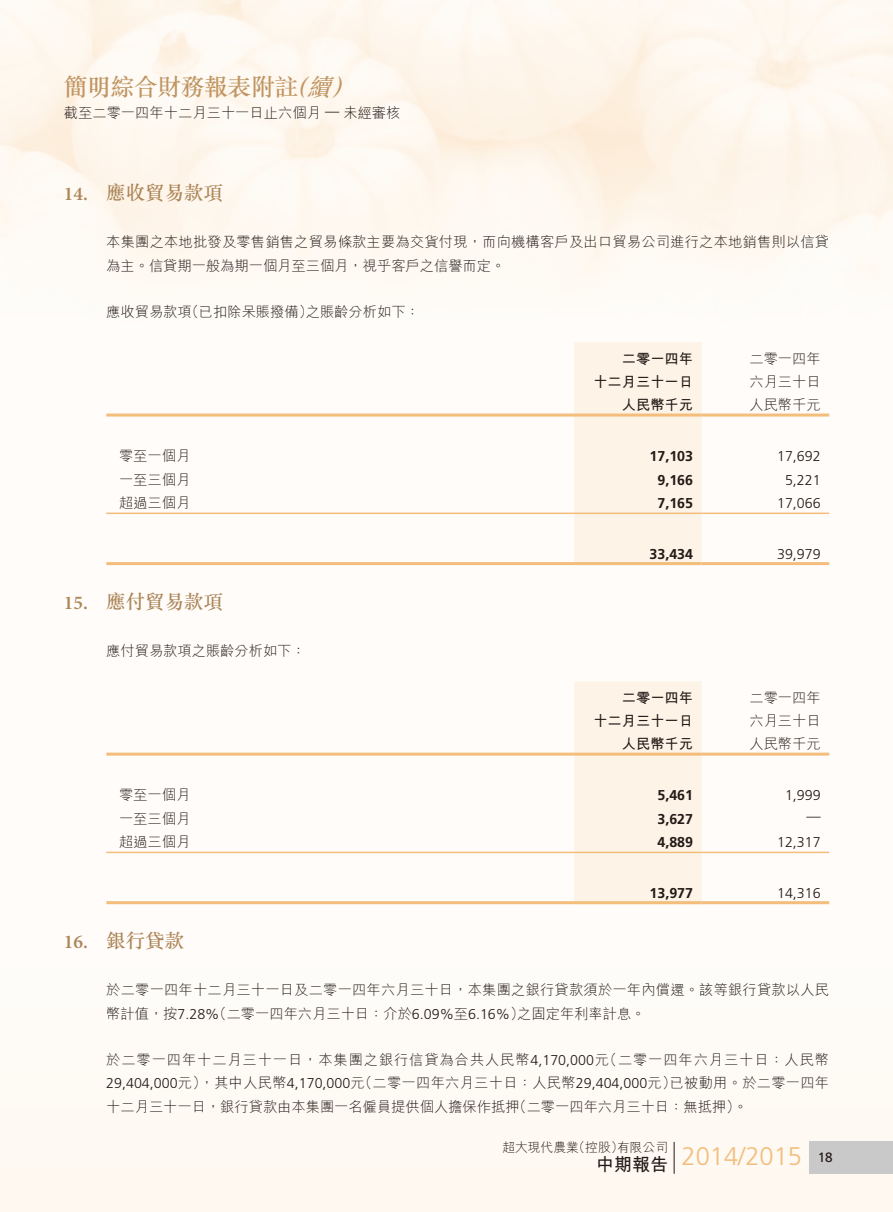
<style>
.page{position:relative;width:893px;height:1212px;background:#fff}
.page>*{position:absolute;margin:0;border:0;box-sizing:border-box;transform-origin:0 0}
.t1{font:300 25.5px "Frutiger LT Std";color:#f3bd7b}
.t2{font:24px "M Sung HK Medium E Ten B5 H";letter-spacing:-.025em;color:#c09562}
.t3{font:19.5px "M Sung HK Medium E Ten B5 H";color:#ac8557}
.t4{font:18px "M Hei HK Bold E Ten B5 H";color:#231916}
.t5{font:14.25px/23.2px "M Hei HK Light E Ten B5 H";color:#231916}
.t6{font:700 14.25px "Frutiger LT Std";color:#231916}
.t7{font:300 14.25px "Frutiger LT Std";color:#231916}
.t8{font:14.25px/23.2px "M Hei HK Bold E Ten B5 H";color:#231916;text-align:right}
.t9{font:12.75px "M Hei HK Light E Ten B5 H";color:#231916}
.s1{font-style:italic}
.s2{font-family:"Frutiger LT Std";font-weight:300}
.s3{font-family:"Minion Pro";font-weight:600}
.s4{font-weight:400;font-size:13.5px;color:#231916}
</style>
<div class="page">
<hr style="left:674px;top:1142px;width:1px;height:32px;background:#231916">
<div style="left:809px;top:1141px;width:84px;height:33px;background:#c9c9ca"></div>
<div style="left:574px;top:342px;width:128px;height:220px;background:#fdf3e7"></div>
<hr style="left:106px;top:413px;width:468px;height:3px;background:#f3bd7b">
<hr style="left:574px;top:413px;width:128px;height:3px;background:#f3bd7b">
<hr style="left:702px;top:413px;width:127px;height:3px;background:#f3bd7b">
<hr style="left:106px;top:513px;width:468px;height:1px;background:#f3bd7b">
<hr style="left:574px;top:513px;width:128px;height:1px;background:#f3bd7b">
<hr style="left:702px;top:513px;width:127px;height:1px;background:#f3bd7b">
<hr style="left:106px;top:562px;width:468px;height:3px;background:#f3bd7b">
<hr style="left:574px;top:562px;width:128px;height:3px;background:#f3bd7b">
<hr style="left:702px;top:562px;width:127px;height:3px;background:#f3bd7b">
<div style="left:574px;top:681px;width:128px;height:220px;background:#fdf3e7"></div>
<hr style="left:106px;top:753px;width:468px;height:3px;background:#f3bd7b">
<hr style="left:574px;top:753px;width:128px;height:3px;background:#f3bd7b">
<hr style="left:702px;top:753px;width:127px;height:3px;background:#f3bd7b">
<hr style="left:106px;top:852px;width:468px;height:1px;background:#f3bd7b">
<hr style="left:574px;top:852px;width:128px;height:1px;background:#f3bd7b">
<hr style="left:702px;top:852px;width:127px;height:1px;background:#f3bd7b">
<hr style="left:106px;top:901px;width:468px;height:3px;background:#f3bd7b">
<hr style="left:574px;top:901px;width:128px;height:3px;background:#f3bd7b">
<hr style="left:702px;top:901px;width:127px;height:3px;background:#f3bd7b">
<h2 class="t2" style="left:64px;top:78px;width:298px">簡明綜合財務報表附註<span class="s1">（續）</span></h2>
<p class="t5" style="left:64px;top:103px;width:338px">截至二零一四年十二月三十一日止六個月 <span class="s2">—</span> 未經審核</p>
<h3 class="t3" style="left:64px;top:186px;width:161px"><span class="s3">14.</span> 應收貿易款項</h3>
<p class="t5" style="left:106px;top:232px;width:724px">本集團之本地批發及零售銷售之貿易條款主要為交貨付現，而向機構客戶及出口貿易公司進行之本地銷售則以信貸為主。信貸期一般為期一個月至三個月，視乎客戶之信譽而定。</p>
<p class="t5" style="left:106px;top:302px;width:315px">應收貿易款項（已扣除呆賬撥備）之賬齡分析如下：</p>
<p class="t8" style="left:593px;top:349px;width:101px">二零一四年<br>十二月三十一日</p>
<p class="t5" style="left:749px;top:349px;width:73px">二零一四年六月三十日</p>
<p class="t8" style="left:622px;top:395px;width:73px">人民幣千元</p>
<p class="t5" style="left:749px;top:395px;width:73px">人民幣千元</p>
<p class="t5" style="left:119px;top:446px;width:73px">零至一個月</p>
<p class="t6" style="left:649px;top:449px;width:45px">17,103</p>
<p class="t7" style="left:777px;top:449px;width:45px">17,692</p>
<p class="t5" style="left:119px;top:469px;width:73px">一至三個月</p>
<p class="t6" style="left:657px;top:473px;width:37px">9,166</p>
<p class="t7" style="left:785px;top:473px;width:37px">5,221</p>
<p class="t5" style="left:119px;top:493px;width:73px">超過三個月</p>
<p class="t6" style="left:657px;top:496px;width:37px">7,165</p>
<p class="t7" style="left:777px;top:496px;width:45px">17,066</p>
<p class="t6" style="left:649px;top:547px;width:45px">33,434</p>
<p class="t7" style="left:777px;top:547px;width:45px">39,979</p>
<h3 class="t3" style="left:64px;top:594px;width:161px"><span class="s3">15.</span> 應付貿易款項</h3>
<p class="t5" style="left:106px;top:641px;width:201px">應付貿易款項之賬齡分析如下：</p>
<p class="t8" style="left:593px;top:688px;width:101px">二零一四年<br>十二月三十一日</p>
<p class="t5" style="left:749px;top:688px;width:73px">二零一四年六月三十日</p>
<p class="t8" style="left:622px;top:734px;width:73px">人民幣千元</p>
<p class="t5" style="left:749px;top:734px;width:73px">人民幣千元</p>
<p class="t5" style="left:119px;top:785px;width:73px">零至一個月</p>
<p class="t6" style="left:657px;top:788px;width:37px">5,461</p>
<p class="t7" style="left:785px;top:788px;width:37px">1,999</p>
<p class="t5" style="left:119px;top:808px;width:73px">一至三個月</p>
<p class="t6" style="left:657px;top:812px;width:37px">3,627</p>
<p class="t7" style="left:806px;top:809px;width:16px">—</p>
<p class="t5" style="left:119px;top:832px;width:73px">超過三個月</p>
<p class="t6" style="left:657px;top:835px;width:37px">4,889</p>
<p class="t7" style="left:777px;top:835px;width:45px">12,317</p>
<p class="t6" style="left:649px;top:886px;width:45px">13,977</p>
<p class="t7" style="left:777px;top:886px;width:45px">14,316</p>
<h3 class="t3" style="left:64px;top:933px;width:122px"><span class="s3">16.</span> 銀行貸款</h3>
<p class="t5" style="left:106px;top:980px;width:724px">於二零一四年十二月三十一日及二零一四年六月三十日，本集團之銀行貸款須於一年內償還。該等銀行貸款以人民幣計值，按<span class="s2">7.28%</span>（二零一四年六月三十日：介於<span class="s2">6.09%</span>至<span class="s2">6.16%</span>）之固定年利率計息。</p>
<p class="t5" style="left:106px;top:1050px;width:724px;text-align:justify">於二零一四年十二月三十一日，本集團之銀行信貸為合共人民幣<span class="s2">4,170,000</span>元（二零一四年六月三十日：人民幣<span class="s2">29,404,000</span>元），其中人民幣<span class="s2">4,170,000</span>元（二零一四年六月三十日：人民幣<span class="s2">29,404,000</span>元）已被動用。於二零一四年十二月三十一日，銀行貸款由本集團一名僱員提供個人擔保作抵押（二零一四年六月三十日：無抵押）。</p>
<p class="t9" style="left:502px;top:1142px;width:167px">超大現代農業（控股）有限公司</p>
<p class="t4" style="left:596px;top:1158px;width:74px">中期報告</p>
<h1 class="t1" style="left:682px;top:1144px;width:153px">2014/2015 <span class="s4">18</span></h1>
</div>
